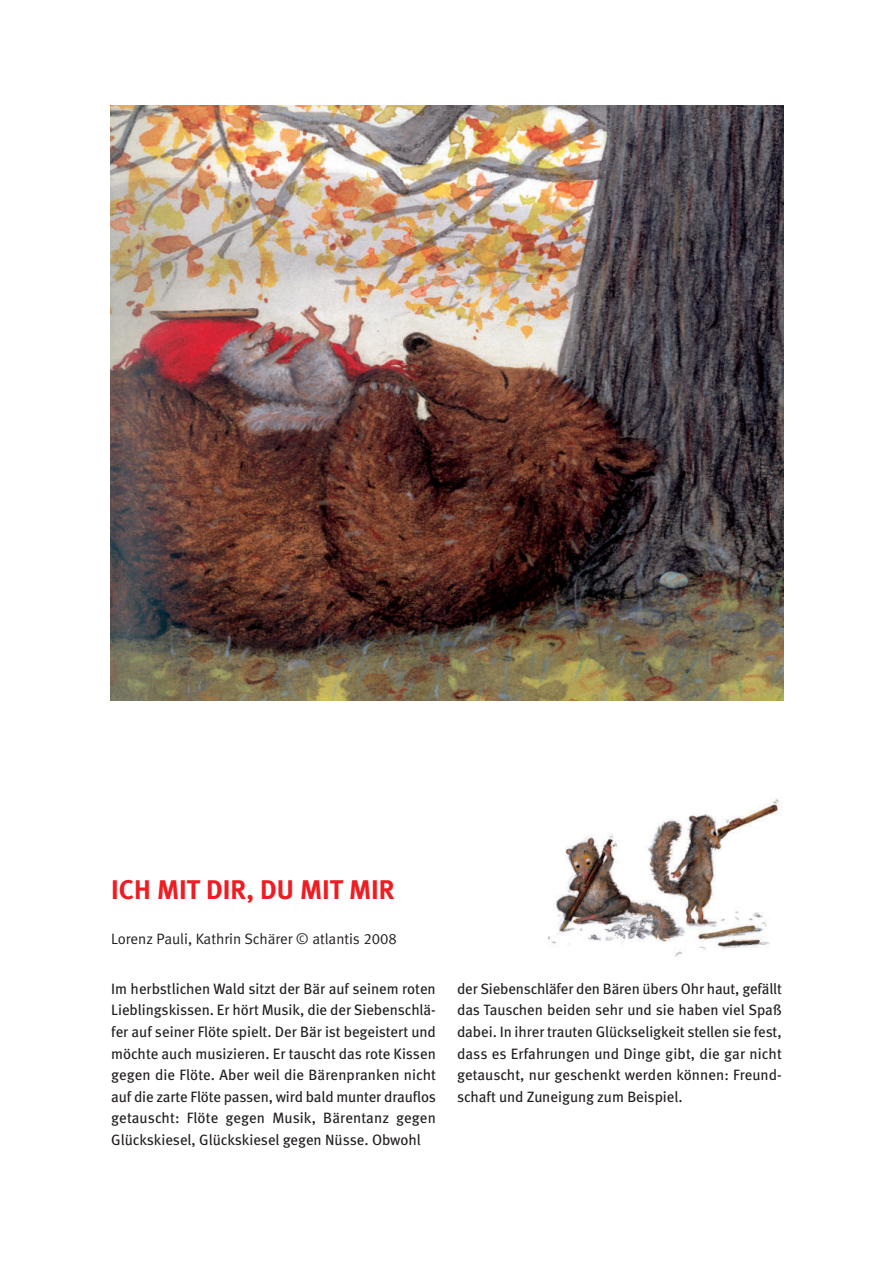
<style>
.page{position:relative;width:893px;height:1263px;background:#fff}
.page>*{position:absolute;margin:0;border:0;box-sizing:border-box;transform-origin:0 0}
.t1{font:27px "Meta Bold LF";color:#ee1d23}
.t2{font:15px/21.6px "Meta Book LF";color:#231f20;text-align:justify}
.t3{font:15px "Meta Normal LF";color:#231f20}
</style>
<div class="page">
<img style="left:110px;top:105px;width:674px;height:595px">
<img style="left:547px;top:798px;width:234px;height:159px">
<h1 class="t1" style="left:111px;top:879px;width:285px">ICH MIT DIR, DU MIT MIR</h1>
<p class="t3" style="left:111px;top:933px;width:287px">Lorenz Pauli, Kathrin Schärer © atlantis 2008</p>
<p class="t2" style="left:111px;top:979px;width:326px">Im herbstlichen Wald sitzt der Bär auf seinem roten Lieblingskissen. Er hört Musik, die der Siebenschlä&shy;fer auf seiner Flöte spielt. Der Bär ist begeistert und möchte auch musizieren. Er tauscht das rote Kissen gegen die Flöte. Aber weil die Bärenpranken nicht auf die zarte Flöte passen, wird bald munter drauflos getauscht: Flöte gegen Musik, Bärentanz gegen Glückskiesel, Glückskiesel gegen Nüsse. Obwohl</p>
<p class="t2" style="left:457px;top:979px;width:326px">der Siebenschläfer den Bären übers Ohr haut, gefällt das Tauschen beiden sehr und sie haben viel Spaß dabei. In ihrer trauten Glückseligkeit stellen sie fest, dass es Erfahrungen und Dinge gibt, die gar nicht getauscht, nur geschenkt werden können: Freund&shy;schaft und Zuneigung zum Beispiel.</p>
</div>
